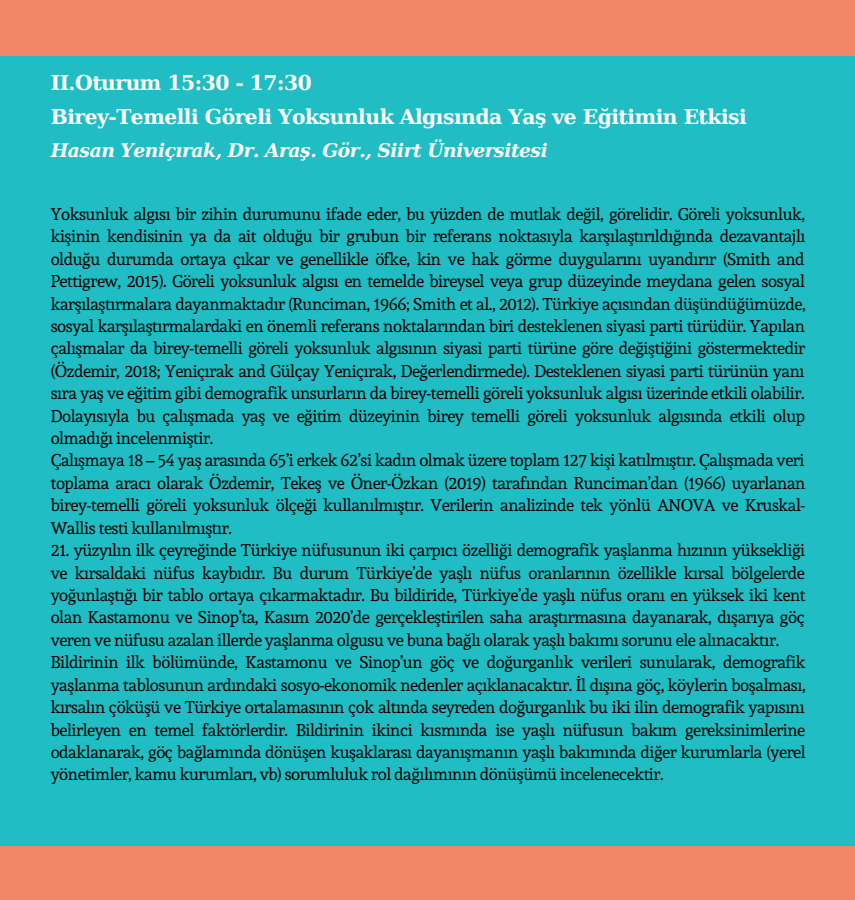
<style>
.page{position:relative;width:855px;height:900px;background:#f18667}
.page>*{position:absolute;margin:0;border:0;box-sizing:border-box;transform-origin:0 0}
.t1{font:700 20.4px "DejaVu Serif";letter-spacing:-.025em;color:#fff}
.t2{font:italic 700 18.8px "DejaVu Serif";letter-spacing:-.025em;color:#fff}
.t3{font:16.8px/22.4px "Andada";letter-spacing:-.025em;color:#000;text-align:justify}
</style>
<div class="page">
<div style="left:0;top:56px;width:855px;height:790px;background:#21bdc4"></div>
<p class="t1" style="left:51px;top:71px;width:263px">II.Oturum 15:30 - 17:30</p>
<p class="t1" style="left:51px;top:105px;width:698px">Birey-Temelli Göreli Yoksunluk Algısında Yaş ve Eğitimin Etkisi</p>
<p class="t2" style="left:51px;top:139px;width:499px">Hasan Yeniçırak, Dr. Araş. Gör., Siirt Üniversitesi</p>
<p class="t3" style="left:51px;top:203px;width:757px">Yoksunluk algısı bir zihin durumunu ifade eder, bu yüzden de mutlak değil, görelidir. Göreli yoksunluk, kişinin kendisinin ya da ait olduğu bir grubun bir referans noktasıyla karşılaştırıldığında dezavantajlı olduğu durumda ortaya çıkar ve genellikle öfke, kin ve hak görme duygularını uyandırır (Smith and Pettigrew, 2015). Göreli yoksunluk algısı en temelde bireysel veya grup düzeyinde meydana gelen sosyal karşılaştırmalara dayanmaktadır (Runciman, 1966; Smith et al., 2012). Türkiye açısından düşündüğümüzde, sosyal karşılaştırmalardaki en önemli referans noktalarından biri desteklenen siyasi parti türüdür. Yapılan çalışmalar da birey-temelli göreli yoksunluk algısının siyasi parti türüne göre değiştiğini göstermektedir (Özdemir, 2018; Yeniçırak and Gülçay Yeniçırak, Değerlendirmede). Desteklenen siyasi parti türünün yanı sıra yaş ve eğitim gibi demografik unsurların da birey-temelli göreli yoksunluk algısı üzerinde etkili olabilir.<br>Dolayısıyla bu çalışmada yaş ve eğitim düzeyinin birey temelli göreli yoksunluk algısında etkili olup olmadığı incelenmiştir.</p>
<p class="t3" style="left:51px;top:449px;width:756px">Çalışmaya 18 – 54 yaş arasında 65’i erkek 62’si kadın olmak üzere toplam 127 kişi katılmıştır. Çalışmada veri toplama aracı olarak Özdemir, Tekeş ve Öner-Özkan (2019) tarafından Runciman’dan (1966) uyarlanan birey-temelli göreli yoksunluk ölçeği kullanılmıştır. Verilerin analizinde tek yönlü ANOVA ve Kruskal-Wallis testi kullanılmıştır.</p>
<p class="t3" style="left:51px;top:539px;width:756px">21. yüzyılın ilk çeyreğinde Türkiye nüfusunun iki çarpıcı özelliği demografik yaşlanma hızının yüksekliği ve kırsaldaki nüfus kaybıdır. Bu durum Türkiye’de yaşlı nüfus oranlarının özellikle kırsal bölgelerde yoğunlaştığı bir tablo ortaya çıkarmaktadır. Bu bildiride, Türkiye’de yaşlı nüfus oranı en yüksek iki kent olan Kastamonu ve Sinop’ta, Kasım 2020’de gerçekleştirilen saha araştırmasına dayanarak, dışarıya göç veren ve nüfusu azalan illerde yaşlanma olgusu ve buna bağlı olarak yaşlı bakımı sorunu ele alınacaktır.</p>
<p class="t3" style="left:51px;top:651px;width:757px">Bildirinin ilk bölümünde, Kastamonu ve Sinop’un göç ve doğurganlık verileri sunularak, demografik yaşlanma tablosunun ardındaki sosyo-ekonomik nedenler açıklanacaktır. İl dışına göç, köylerin boşalması, kırsalın çöküşü ve Türkiye ortalamasının çok altında seyreden doğurganlık bu iki ilin demografik yapısını belirleyen en temel faktörlerdir. Bildirinin ikinci kısmında ise yaşlı nüfusun bakım gereksinimlerine odaklanarak, göç bağlamında dönüşen kuşaklarası dayanışmanın yaşlı bakımında diğer kurumlarla (yerel yönetimler, kamu kurumları, vb) sorumluluk rol dağılımının dönüşümü incelenecektir.</p>
</div>
